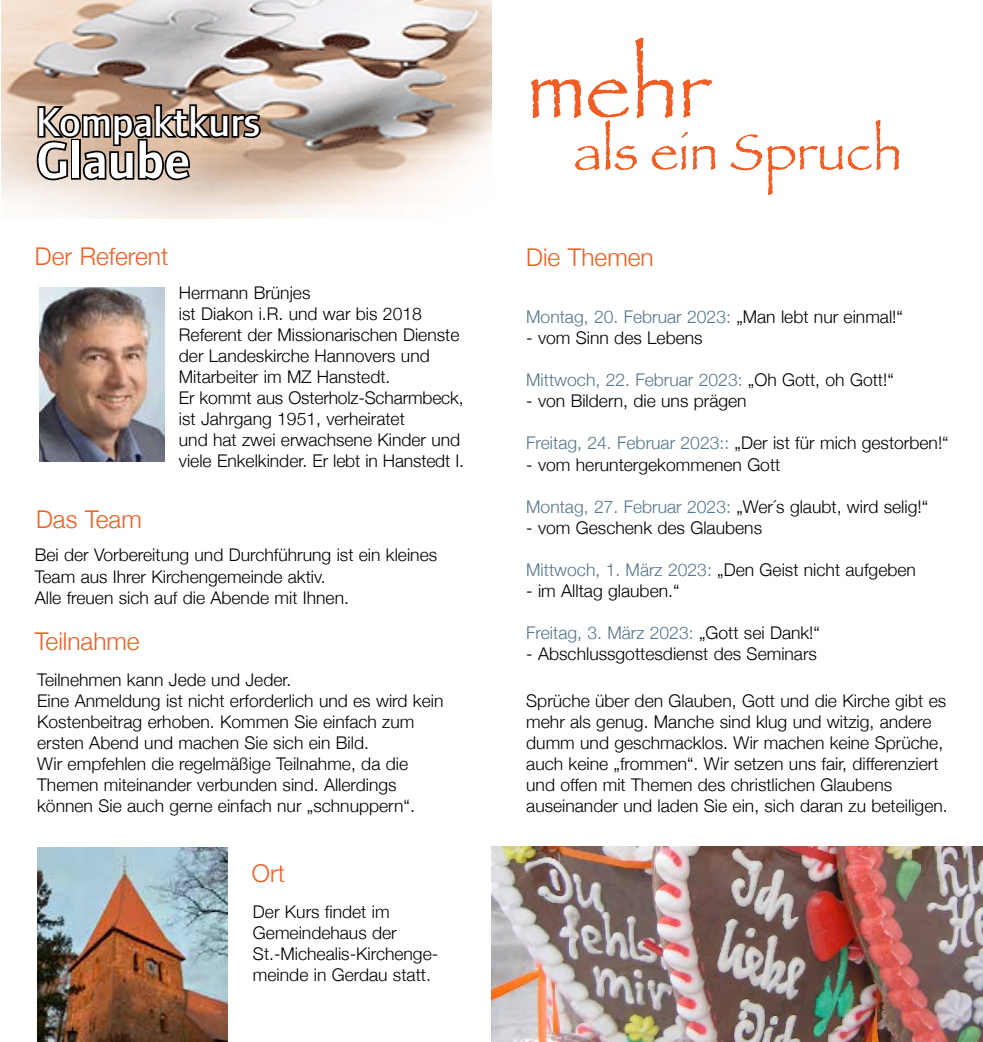
<style>
.page{position:relative;width:983px;height:1042px;background:#fff}
.page>*{position:absolute;margin:0;border:0;box-sizing:border-box;transform-origin:0 0}
.t1{font:84px "Papyrus";color:#f15d22}
.t2{font:52.5px "Papyrus";color:#f15d22}
.t3{font:600 52.5px "Foundry Form Sans";color:#fff}
.t4{font:500 42px "Foundry Form Sans";color:#fff}
.t5{font:300 24.5px "Helvetica Neue";color:#f15d22}
.t6{font:300 17.5px/21px "Helvetica Neue";color:#000}
.t7{font:300 17.5px "Helvetica Neue";color:#55768d}
.s1{color:#000}
.s2{color:#55768d}
</style>
<div class="page">
<img style="left:491px;top:846px;width:491px;height:196px">
<img style="left:1px;top:0;width:490px;height:218px">
<svg style="left:35px;top:103px;width:227px;height:79px;background:#817063"></svg>
<img style="left:40px;top:288px;width:124px;height:173px">
<img style="left:37px;top:847px;width:190px;height:195px">
<h3 class="t4" style="left:36px;top:98px;width:226px">Kompaktkurs</h3>
<h2 class="t3" style="left:36px;top:131px;width:156px">Glaube</h2>
<h3 class="t5" style="left:35px;top:237px;width:135px">Der Referent</h3>
<p class="t6" style="left:179px;top:280px;width:286px">Hermann Brünjes<br>ist Diakon i.R. und war bis 2018<br>Referent der Missionarischen Dienste der Landeskirche Hannovers und<br>Mitarbeiter im MZ Hanstedt.<br>Er kommt aus Osterholz-Scharmbeck, ist Jahrgang 1951, verheiratet<br>und hat zwei erwachsene Kinder und viele Enkelkinder. Er lebt in Hanstedt I.</p>
<h3 class="t5" style="left:36px;top:500px;width:107px">Das Team</h3>
<p class="t6" style="left:35px;top:543px;width:404px">Bei der Vorbereitung und Durchführung ist ein kleines<br>Team aus Ihrer Kirchengemeinde aktiv.<br>Alle freuen sich auf die Abende mit Ihnen.</p>
<h3 class="t5" style="left:35px;top:621px;width:106px">Teilnahme</h3>
<p class="t6" style="left:37px;top:668px;width:407px">Teilnehmen kann Jede und Jeder.<br>Eine Anmeldung ist nicht erforderlich und es wird kein Kostenbeitrag erhoben. Kommen Sie einfach zum ersten Abend und machen Sie sich ein Bild.<br>Wir empfehlen die regelmäßige Teilnahme, da die Themen miteinander verbunden sind. Allerdings können Sie auch gerne einfach nur „schnuppern“.</p>
<h3 class="t5" style="left:252px;top:853px;width:35px">Ort</h3>
<p class="t6" style="left:253px;top:899px;width:187px">Der Kurs findet im<br>Gemeindehaus der<br>St.-Michealis-Kirchenge&shy;meinde in Gerdau statt.</p>
<h1 class="t1" style="left:526px;top:39px;width:186px">mehr</h1>
<h2 class="t2" style="left:573px;top:120px;width:330px">als ein Spruch</h2>
<h3 class="t5" style="left:526px;top:238px;width:129px">Die Themen</h3>
<p class="t7" style="left:526px;top:303px;width:378px">Montag, 20. Februar 2023: <span class="s1">„Man lebt nur einmal!“</span></p>
<p class="t6" style="left:526px;top:326px;width:178px">- vom Sinn des Lebens</p>
<p class="t7" style="left:526px;top:366px;width:369px">Mittwoch, 22. Februar 2023: <span class="s1">„Oh Gott, oh Gott!“</span></p>
<p class="t6" style="left:526px;top:389px;width:222px">- von Bildern, die uns prägen</p>
<p class="t6" style="left:526px;top:431px;width:424px"><span class="s2">Freitag, 24. Februar 2023::</span> „Der ist für mich gestorben!“</p>
<p class="t6" style="left:526px;top:452px;width:255px">- vom heruntergekommenen Gott</p>
<p class="t6" style="left:526px;top:494px;width:403px"><span class="s2">Montag, 27. Februar 2023:</span> „Wer´s glaubt, wird selig!“</p>
<p class="t6" style="left:526px;top:515px;width:237px">- vom Geschenk des Glaubens</p>
<p class="t6" style="left:526px;top:557px;width:391px"><span class="s2">Mittwoch, 1. März 2023:</span> „Den Geist nicht aufgeben</p>
<p class="t6" style="left:526px;top:578px;width:155px">- im Alltag glauben.“</p>
<p class="t7" style="left:526px;top:618px;width:295px">Freitag, 3. März 2023: <span class="s1">„Gott sei Dank!“</span></p>
<p class="t6" style="left:526px;top:641px;width:292px">- Abschlussgottesdienst des Seminars</p>
<p class="t6" style="left:526px;top:688px;width:423px">Sprüche über den Glauben, Gott und die Kirche gibt es mehr als genug. Manche sind klug und witzig, andere dumm und geschmacklos. Wir machen keine Sprüche, auch keine „frommen“. Wir setzen uns fair, differenziert und offen mit Themen des christlichen Glaubens auseinander und laden Sie ein, sich daran zu beteiligen.</p>
</div>
